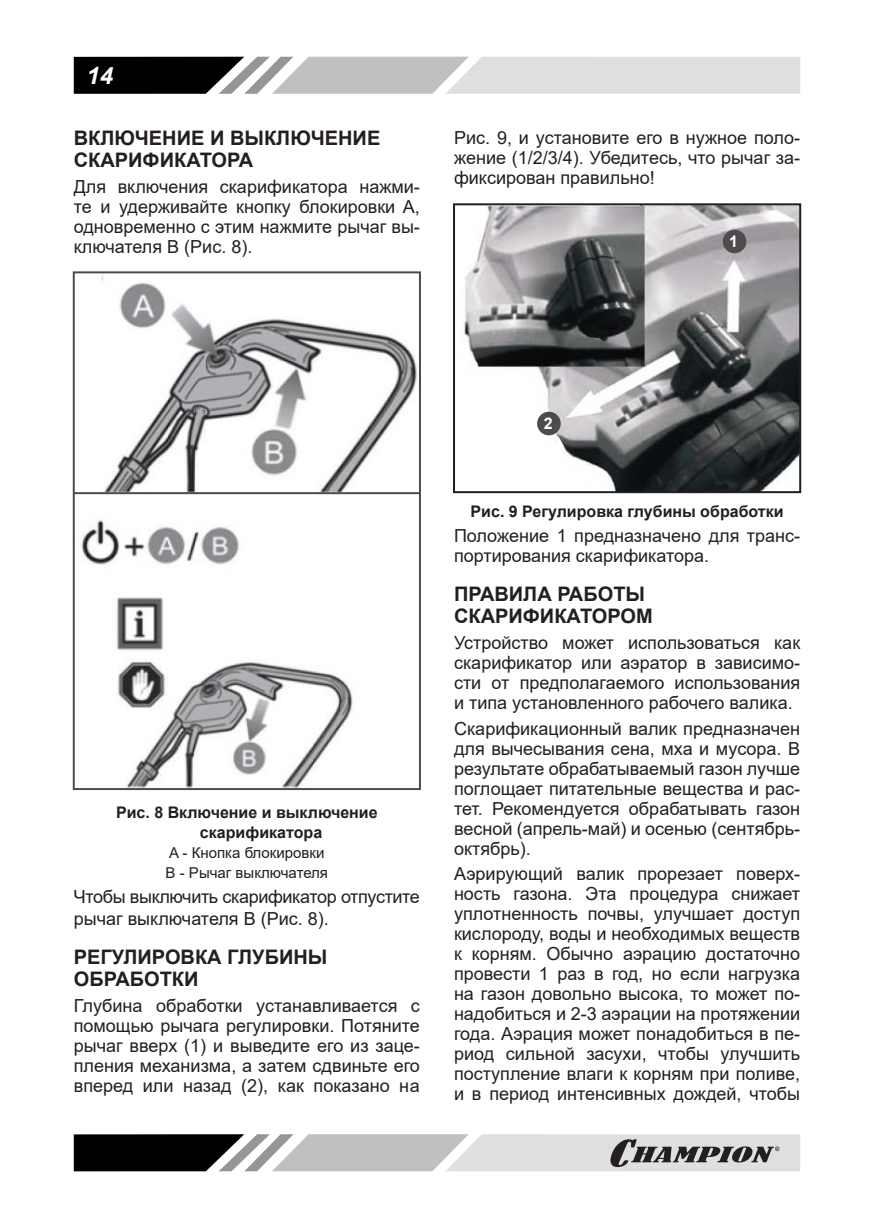
<style>
.page{position:relative;width:874px;height:1225px;background:#fff}
.page>*{position:absolute;margin:0;border:0;box-sizing:border-box;transform-origin:0 0}
.t1{font:italic 700 24px "Arial";color:#fff}
.t2{font:700 20px/22px "Arial";color:#241f1f}
.t3{font:18px/20px "Arial";color:#241f1f;text-align:justify}
.t4{font:18px/21.6px "Arial";letter-spacing:-.02em;color:#241f1f}
.t5{font:700 16px/20px "Arial";color:#241f1f}
.t6{font:700 16px "Arial";color:#fff}
.t7{font:15px/20px "Arial";color:#241f1f}
</style>
<div class="page">
<svg style="left:74px;top:57px;width:725px;height:37px;background:#aaa9aa"></svg>
<svg style="left:74px;top:1134px;width:725px;height:37px;background:#9e9d9e"></svg>
<img style="left:76px;top:274px;width:342px;height:513px">
<div style="left:73px;top:271px;width:348px;height:519px;border:2px solid #4e4b4c"></div>
<img style="left:464px;top:206px;width:333px;height:284px">
<div style="left:453px;top:203px;width:347px;height:290px;border:2px solid #241f1f"></div>
<div style="left:722px;top:230px;width:24px;height:23px;background:#4e4b4c;border-radius:50%"></div>
<div style="left:537px;top:412px;width:23px;height:23px;background:#4e4b4c;border-radius:50%"></div>
<hr style="left:74px;top:492px;width:346px;height:2px;background:#4e4b4c">
<h1 class="t1" style="left:87px;top:61px;width:28px">14</h1>
<p class="t2" style="left:74px;top:127px;width:308px">ВКЛЮЧЕНИЕ И ВЫКЛЮЧЕНИЕ<br>СКАРИФИКАТОРА</p>
<p class="t3" style="left:74px;top:176px;width:347px">Для включения скарификатора нажми&shy;те и удерживайте кнопку блокировки A, одновременно с этим нажмите рычаг вы&shy;ключателя B (Рис. 8).</p>
<p class="t3" style="left:454px;top:127px;width:347px">Рис. 9, и установите его в нужное поло&shy;жение (1/2/3/4). Убедитесь, что рычаг за&shy;фиксирован правильно!</p>
<p class="t6" style="left:729px;top:236px;width:10px">1</p>
<p class="t5" style="left:200px;top:802px;width:179px;text-indent:-84px">Рис. 8 Включение и выключение скарификатора</p>
<p class="t7" style="left:165px;top:842px;width:164px">A - Кнопка блокировки<br>B - Рычаг выключателя</p>
<p class="t4" style="left:74px;top:886px;width:347px">Чтобы выключить скарификатор отпустите рычаг выключателя B (Рис. 8).</p>
<p class="t2" style="left:74px;top:946px;width:255px">РЕГУЛИРОВКА ГЛУБИНЫ<br>ОБРАБОТКИ</p>
<p class="t3" style="left:74px;top:995px;width:347px">Глубина обработки устанавливается с помощью рычага регулировки. Потяните рычаг вверх (1) и выведите его из заце&shy;пления механизма, а затем сдвиньте его вперед или назад (2), как показано на</p>
<p class="t6" style="left:543px;top:418px;width:10px">2</p>
<p class="t5" style="left:470px;top:501px;width:314px">Рис. 9 Регулировка глубины обработки</p>
<p class="t3" style="left:454px;top:526px;width:347px">Положение 1 предназначено для транс&shy;портирования скарификатора.</p>
<p class="t2" style="left:454px;top:583px;width:200px">ПРАВИЛА РАБОТЫ<br>СКАРИФИКАТОРОМ</p>
<p class="t3" style="left:454px;top:632px;width:347px">Устройство может использоваться как скарификатор или аэратор в зависимо&shy;сти от предполагаемого использования и типа установленного рабочего валика.</p>
<p class="t3" style="left:454px;top:718px;width:347px">Скарификационный валик предназначен для вычесывания сена, мха и мусора. В результате обрабатываемый газон лучше поглощает питательные вещества и рас&shy;тет. Рекомендуется обрабатывать газон весной (апрель-май) и осенью (сентябрь&shy;октябрь).</p>
<p class="t3" style="left:454px;top:864px;width:347px">Аэрирующий валик прорезает поверх&shy;ность газона. Эта процедура снижает уплотненность почвы, улучшает доступ кислороду, воды и необходимых веществ к корням. Обычно аэрацию достаточно провести 1 раз в год, но если нагрузка на газон довольно высока, то может по&shy;надобиться и 2-3 аэрации на протяжении года. Аэрация может понадобиться в пе&shy;риод сильной засухи, чтобы улучшить поступление влаги к корням при поливе, и в период интенсивных дождей, чтобы</p>
</div>
